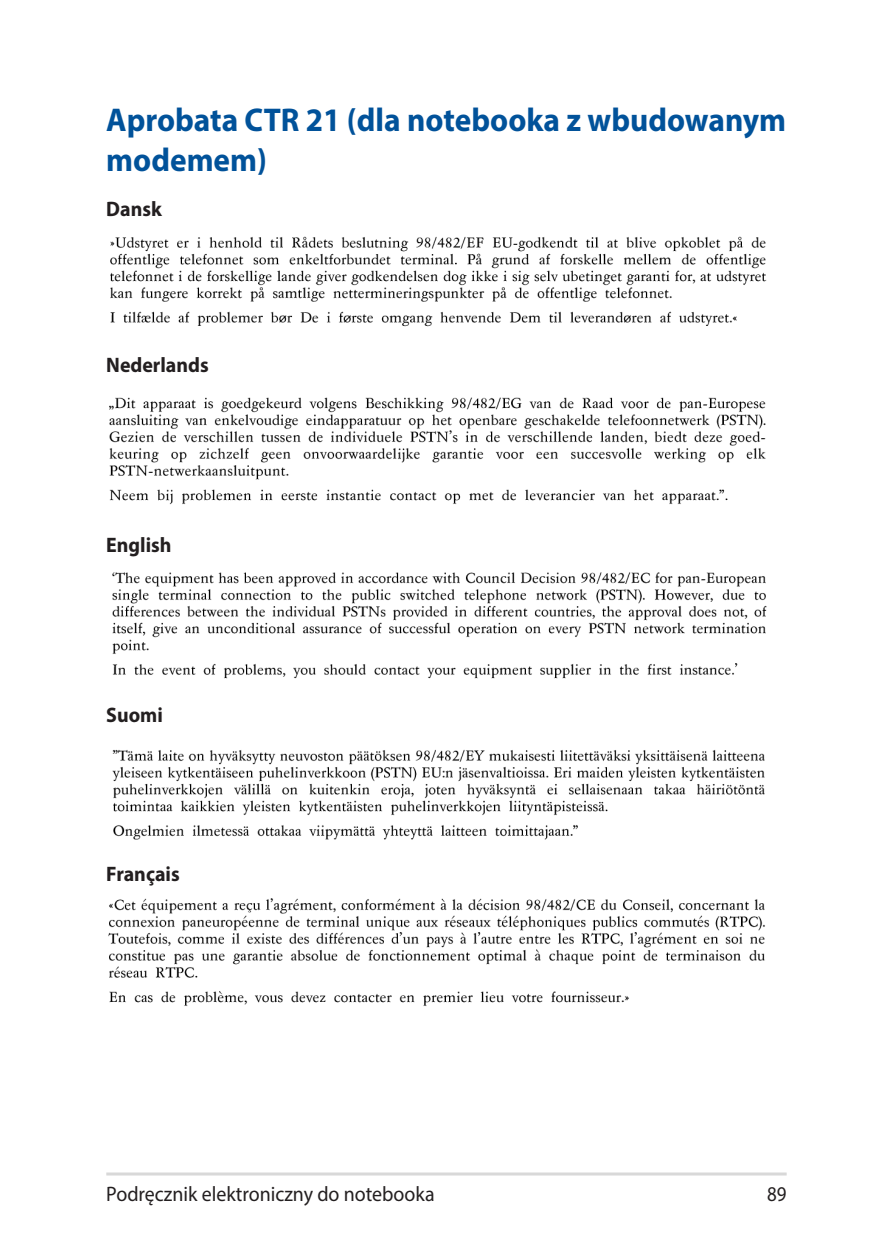
<style>
.page{position:relative;width:893px;height:1259px;background:#fff}
.page>*{position:absolute;margin:0;border:0;box-sizing:border-box;transform-origin:0 0}
.t1{font:700 33px/39.6px "Myriad Pro";color:#01529a;scale:.95 1}
.t2{font:700 21px "Myriad Pro";color:#231f20;scale:.95 1}
.t3{font:21px "Myriad Pro";color:#231f20;scale:.95 1}
.t4{font:21px "Myriad Pro";color:#231f20;scale:.9 1}
</style>
<div class="page">
<hr style="left:106px;top:1172px;width:681px;height:3px;background:#d8d8d8">
<img style="left:110px;top:236px;width:657px;height:91px">
<img style="left:109px;top:397px;width:657px;height:108px">
<img style="left:112px;top:572px;width:655px;height:107px">
<img style="left:112px;top:749px;width:653px;height:91px">
<img style="left:108px;top:898px;width:657px;height:108px">
<p class="t1" style="left:106px;top:99px;width:717px">Aprobata CTR 21 (dla notebooka z wbudowanym modemem)</p>
<p class="t2" style="left:106px;top:195px;width:60px">Dansk</p>
<p class="t2" style="left:106px;top:351px;width:109px">Nederlands</p>
<p class="t2" style="left:106px;top:531px;width:70px">English</p>
<p class="t2" style="left:106px;top:701px;width:61px">Suomi</p>
<p class="t2" style="left:106px;top:860px;width:79px">Français</p>
<p class="t3" style="left:106px;top:1180px;width:347px">Podręcznik elektroniczny do notebooka</p>
<p class="t4" style="left:767px;top:1180px;width:23px">89</p>
</div>
